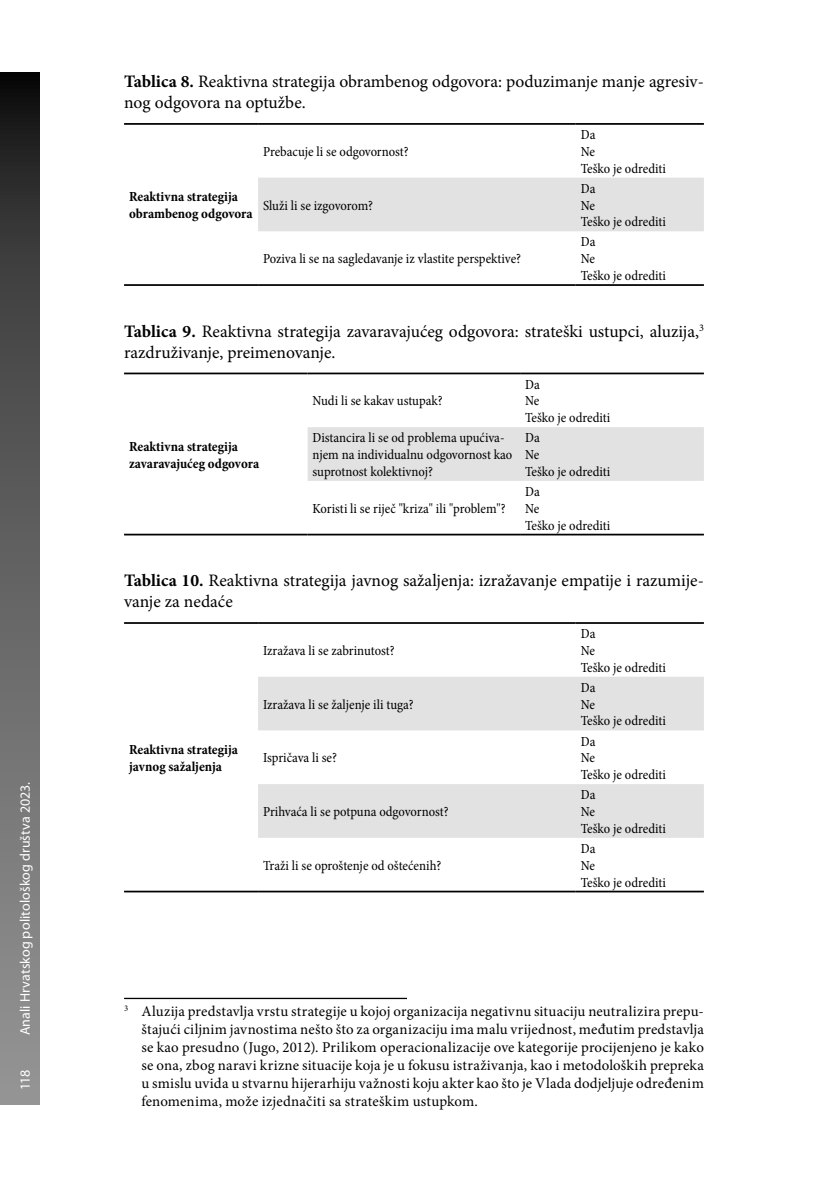
<style>
.page{position:relative;width:828px;height:1180px;background:#fff}
.page>*{position:absolute;margin:0;border:0;box-sizing:border-box;transform-origin:0 0}
.t1{font:17.5px/21px "Minion Pro";color:#000}
.t2{font:14.88px/17.8px "Minion Pro";letter-spacing:.015em;color:#000;text-align:justify}
.t3{font:condensed 14px/16.8px "Minion Pro";color:#000}
.t4{font:700 condensed 14px/16.8px "Minion Pro";color:#000}
.t5{font:14px "Myriad Pro";letter-spacing:.005em;color:#fff}
.s1{font-weight:700}
</style>
<div class="page">
<svg style="left:0;top:73px;width:40px;height:1032px;background:#5f5f5f"></svg>
<div style="left:258px;top:178px;width:446px;height:53px;background:#e2e2e2"></div>
<hr style="left:124px;top:123px;width:134px;height:2px;background:#000">
<hr style="left:124px;top:284px;width:134px;height:2px;background:#000">
<hr style="left:258px;top:123px;width:317px;height:2px;background:#000">
<hr style="left:575px;top:123px;width:129px;height:2px;background:#000">
<hr style="left:258px;top:284px;width:317px;height:2px;background:#000">
<hr style="left:575px;top:284px;width:129px;height:2px;background:#000">
<div style="left:307px;top:427px;width:397px;height:54px;background:#e2e2e2"></div>
<hr style="left:124px;top:373px;width:183px;height:1px;background:#000">
<hr style="left:124px;top:534px;width:183px;height:1px;background:#000">
<hr style="left:307px;top:373px;width:213px;height:1px;background:#000">
<hr style="left:520px;top:373px;width:184px;height:1px;background:#000">
<hr style="left:307px;top:534px;width:213px;height:1px;background:#000">
<hr style="left:520px;top:534px;width:184px;height:1px;background:#000">
<svg style="left:258px;top:677px;width:446px;height:161px;fill:#e2e2e2"></svg>
<hr style="left:124px;top:622px;width:134px;height:2px;background:#000">
<hr style="left:124px;top:890px;width:134px;height:2px;background:#000">
<hr style="left:258px;top:622px;width:317px;height:2px;background:#000">
<hr style="left:575px;top:622px;width:129px;height:2px;background:#000">
<hr style="left:258px;top:890px;width:317px;height:2px;background:#000">
<hr style="left:575px;top:890px;width:129px;height:2px;background:#000">
<hr style="left:124px;top:998px;width:283px;height:1px;background:#000">
<p class="t5" style="left:16px;top:1035px;width:255px;rotate:-90deg">Anali Hrvatskog politološkog društva 2023.</p>
<p class="t5" style="left:16px;top:1090px;width:21px;rotate:-90deg">118</p>
<p class="t1" style="left:124px;top:71px;width:581px"><span class="s1">Tablica 8.</span> Reaktivna strategija obrambenog odgovora: poduzimanje manje agresiv&shy;nog odgovora na optužbe.</p>
<p class="t3" style="left:263px;top:143px;width:147px">Prebacuje li se odgovornost?</p>
<p class="t4" style="left:129px;top:188px;width:125px">Reaktivna strategija obrambenog odgovora</p>
<p class="t3" style="left:263px;top:197px;width:112px">Služi li se izgovorom?</p>
<p class="t3" style="left:263px;top:251px;width:259px">Poziva li se na sagledavanje iz vlastite perspektive?</p>
<p class="t3" style="left:580px;top:126px;width:87px">Da<br>Ne<br>Teško je odrediti</p>
<p class="t3" style="left:580px;top:180px;width:87px">Da<br>Ne<br>Teško je odrediti</p>
<p class="t3" style="left:580px;top:234px;width:87px">Da<br>Ne<br>Teško je odrediti</p>
<p class="t1" style="left:124px;top:321px;width:581px"><span class="s1">Tablica 9.</span> Reaktivna strategija zavaravajućeg odgovora: strateški ustupci, aluzija,<sup>3 </sup>razdruživanje, preimenovanje.</p>
<p class="t4" style="left:129px;top:438px;width:132px">Reaktivna strategija zavaravajućeg odgovora</p>
<p class="t3" style="left:312px;top:393px;width:132px">Nudi li se kakav ustupak?</p>
<p class="t3" style="left:525px;top:376px;width:87px">Da<br>Ne<br>Teško je odrediti</p>
<p class="t3" style="left:312px;top:430px;width:201px">Distancira li se od problema upućiva&shy;njem na individualnu odgovornost kao suprotnost kolektivnoj?</p>
<p class="t3" style="left:525px;top:430px;width:87px">Da<br>Ne<br>Teško je odrediti</p>
<p class="t3" style="left:312px;top:500px;width:195px">Koristi li se riječ "kriza" ili "problem"?</p>
<p class="t3" style="left:525px;top:483px;width:87px">Da<br>Ne<br>Teško je odrediti</p>
<p class="t1" style="left:124px;top:570px;width:581px"><span class="s1">Tablica 10.</span> Reaktivna strategija javnog sažaljenja: izražavanje empatije i razumije&shy;vanje za nedaće</p>
<p class="t4" style="left:129px;top:741px;width:110px">Reaktivna strategija javnog sažaljenja</p>
<p class="t3" style="left:263px;top:642px;width:133px">Izražava li se zabrinutost?</p>
<p class="t3" style="left:263px;top:696px;width:152px">Izražava li se žaljenje ili tuga?</p>
<p class="t3" style="left:263px;top:750px;width:76px">Ispričava li se?</p>
<p class="t3" style="left:263px;top:803px;width:187px">Prihvaća li se potpuna odgovornost?</p>
<p class="t3" style="left:263px;top:857px;width:180px">Traži li se oproštenje od oštećenih?</p>
<p class="t3" style="left:580px;top:625px;width:87px">Da<br>Ne<br>Teško je odrediti</p>
<p class="t3" style="left:580px;top:679px;width:87px">Da<br>Ne<br>Teško je odrediti</p>
<p class="t3" style="left:580px;top:733px;width:87px">Da<br>Ne<br>Teško je odrediti</p>
<p class="t3" style="left:580px;top:786px;width:87px">Da<br>Ne<br>Teško je odrediti</p>
<p class="t3" style="left:580px;top:840px;width:87px">Da<br>Ne<br>Teško je odrediti</p>
<p class="t2" style="left:141px;top:1002px;width:564px;text-indent:-17px"><sup>3</sup> Aluzija predstavlja vrstu strategije u kojoj organizacija negativnu situaciju neutralizira prepu&shy;štajući ciljnim javnostima nešto što za organizaciju ima malu vrijednost, međutim predstavlja se kao presudno (Jugo, 2012). Prilikom operacionalizacije ove kategorije procijenjeno je kako se ona, zbog naravi krizne situacije koja je u fokusu istraživanja, kao i metodoloških prepreka u smislu uvida u stvarnu hijerarhiju važnosti koju akter kao što je Vlada dodjeljuje određenim fenomenima, može izjednačiti sa strateškim ustupkom.</p>
</div>
